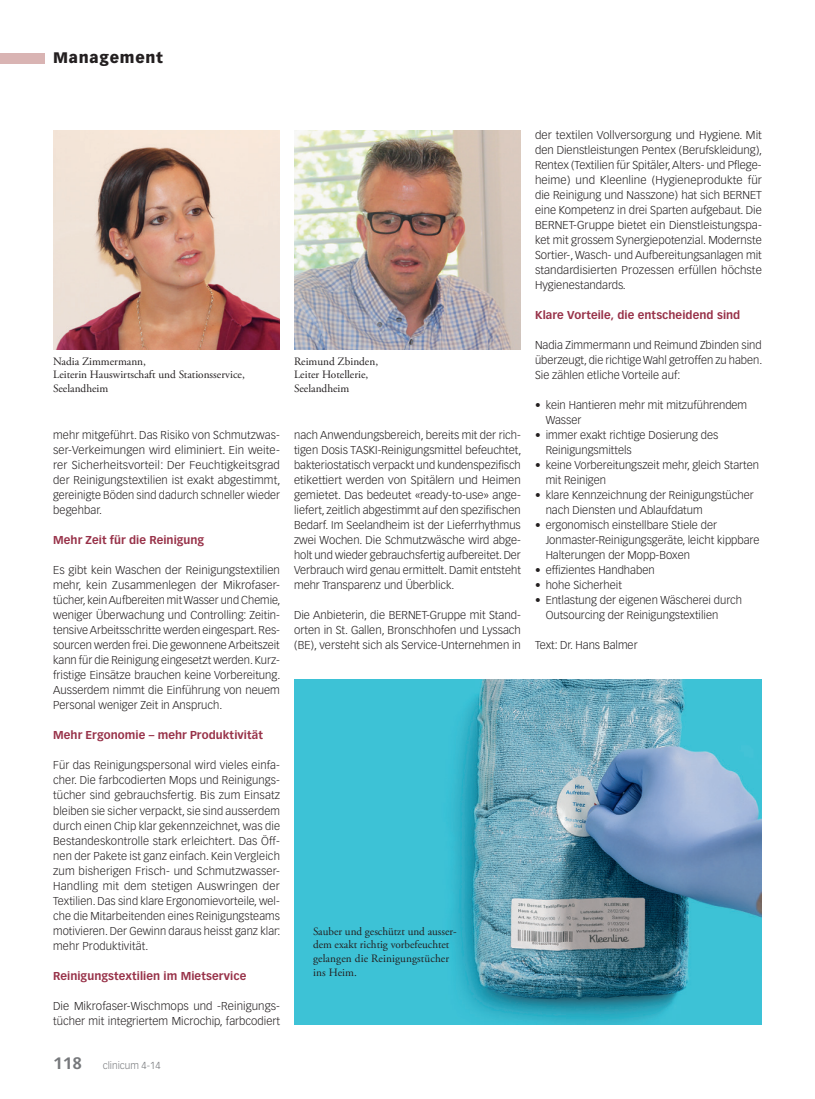
<style>
.page{position:relative;width:815px;height:1099px;background:#fff}
.page>*{position:absolute;margin:0;border:0;box-sizing:border-box;transform-origin:0 0}
.t1{font:900 15px "Vectora LT Std";letter-spacing:.05em;color:#231f20}
.t2{font:300 11.25px/15px "Vectora LT Std";color:#231f20}
.t3{font:11.25px/13.5px "Adobe Garamond Pro";color:#231f20}
.t4{font:700 11.25px "Vectora LT Std";letter-spacing:.005em;color:#983249}
.t5{font:300 10px "Vectora LH";color:#76787b}
.s1{font-weight:700;font-size:16.25px}
</style>
<div class="page">
<div style="left:0;top:53px;width:45px;height:10px;background:#d9b4b3"></div>
<img style="left:53px;top:130px;width:227px;height:219px">
<img style="left:294px;top:130px;width:227px;height:219px">
<img style="left:294px;top:679px;width:468px;height:345px">
<h1 class="t1" style="left:53px;top:49px;width:111px">Management</h1>
<p class="t3" style="left:53px;top:355px;width:193px">Nadia Zimmermann,<br>Leiterin Hauswirtschaft und Stationsservice,<br>Seelandheim</p>
<p class="t3" style="left:294px;top:355px;width:86px">Reimund Zbinden,<br>Leiter Hotellerie,<br>Seelandheim</p>
<p class="t2" style="left:53px;top:428px;width:229px;text-align:justify">mehr mitgeführt. Das Risiko von Schmutzwas&shy;ser-Verkeimungen wird eliminiert. Ein weite&shy;rer Sicherheitsvorteil: Der Feuchtigkeitsgrad der Reinigungstextilien ist exakt abgestimmt, gereinigte Böden sind dadurch schneller wieder begehbar.</p>
<p class="t4" style="left:53px;top:533px;width:153px">Mehr Zeit für die Reinigung</p>
<p class="t2" style="left:53px;top:563px;width:229px">Es gibt kein Waschen der Reinigungstextilien mehr, kein Zusammenlegen der Mikrofaser&shy;tücher, kein Aufbereiten mit Wasser und Chemie, weniger Überwachung und Controlling: Zeitin&shy;tensive Arbeitsschritte werden eingespart. Res&shy;sourcen werden frei. Die gewonnene Arbeitszeit kann für die Reinigung eingesetzt werden. Kurz&shy;fristige Einsätze brauchen keine Vorbereitung.<br>Ausserdem nimmt die Einführung von neuem Personal weniger Zeit in Anspruch.</p>
<p class="t4" style="left:53px;top:728px;width:211px">Mehr Ergonomie – mehr Produktivität</p>
<p class="t2" style="left:53px;top:758px;width:229px;text-align:justify">Für das Reinigungspersonal wird vieles einfa&shy;cher. Die farbcodierten Mops und Reinigungs&shy;tücher sind gebrauchsfertig. Bis zum Einsatz bleiben sie sicher verpackt, sie sind ausserdem durch einen Chip klar gekennzeichnet, was die Bestandeskontrolle stark erleichtert. Das Öff&shy;nen der Pakete ist ganz einfach. Kein Vergleich zum bisherigen Frisch- und Schmutzwasser-Handling mit dem stetigen Auswringen der Textilien. Das sind klare Ergonomievorteile, wel&shy;che die Mitarbeitenden eines Reinigungsteams motivieren. Der Gewinn daraus heisst ganz klar: mehr Produktivität.</p>
<p class="t4" style="left:53px;top:968px;width:195px">Reinigungstextilien im Mietservice</p>
<p class="t2" style="left:53px;top:998px;width:228px">Die Mikrofaser-Wischmops und -Reinigungs&shy;tücher mit integriertem Microchip, farbcodiert</p>
<p class="t5" style="left:53px;top:1059px;width:109px"><span class="s1">118</span> clinicum 4-14</p>
<p class="t2" style="left:294px;top:428px;width:229px;text-align:justify">nach Anwendungsbereich, bereits mit der rich&shy;tigen Dosis TASKI-Reinigungsmittel befeuchtet, bakteriostatisch verpackt und kundenspezifisch etikettiert werden von Spitälern und Heimen gemietet. Das bedeutet «ready-to-use» ange&shy;liefert, zeitlich abgestimmt auf den spezifischen Bedarf. Im Seelandheim ist der Lieferrhythmus zwei Wochen. Die Schmutzwäsche wird abge&shy;holt und wieder gebrauchsfertig aufbereitet. Der Verbrauch wird genau ermittelt. Damit entsteht mehr Transparenz und Überblick.</p>
<p class="t2" style="left:294px;top:608px;width:228px;text-align:justify">Die Anbieterin, die BERNET-Gruppe mit Stand&shy;orten in St. Gallen, Bronschhofen und Lyssach (BE), versteht sich als Service-Unternehmen in</p>
<p class="t3" style="left:313px;top:925px;width:145px">Sauber und geschützt und ausser&shy;dem exakt richtig vorbefeuchtet gelangen die Reinigungstücher ins Heim.</p>
<p class="t2" style="left:535px;top:128px;width:229px">der textilen Vollversorgung und Hygiene. Mit den Dienstleistungen Pentex (Berufskleidung), Rentex (Textilien für Spitäler, Alters- und Pflege&shy;heime) und Kleenline (Hygieneprodukte für die Reinigung und Nasszone) hat sich BERNET eine Kompetenz in drei Sparten aufgebaut. Die BERNET-Gruppe bietet ein Dienstleistungspa&shy;ket mit grossem Synergiepotenzial. Modernste Sortier-, Wasch- und Aufbereitungsanlagen mit standardisierten Prozessen erfüllen höchste Hygienestandards.</p>
<p class="t4" style="left:535px;top:308px;width:207px">Klare Vorteile, die entscheidend sind</p>
<p class="t2" style="left:535px;top:338px;width:229px;text-align:justify">Nadia Zimmermann und Reimund Zbinden sind überzeugt, die richtige Wahl getroffen zu haben.<br>Sie zählen etliche Vorteile auf:</p>
<p class="t2" style="left:546px;top:398px;width:203px;text-indent:-11px">• kein Hantieren mehr mit mitzuführendem<br>Wasser</p>
<p class="t2" style="left:546px;top:428px;width:174px;text-indent:-11px">• immer exakt richtige Dosierung des<br>Reinigungsmittels</p>
<p class="t2" style="left:546px;top:458px;width:215px;text-indent:-11px">• keine Vorbereitungszeit mehr, gleich Starten mit Reinigen</p>
<p class="t2" style="left:546px;top:488px;width:210px;text-indent:-11px">• klare Kennzeichnung der Reinigungstücher nach Diensten und Ablaufdatum</p>
<p class="t2" style="left:546px;top:518px;width:215px;text-indent:-11px">• ergonomisch einstellbare Stiele der<br>Jonmaster-Reinigungsgeräte, leicht kippbare<br>Halterungen der Mopp-Boxen</p>
<p class="t2" style="left:535px;top:563px;width:121px">• effizientes Handhaben</p>
<p class="t2" style="left:535px;top:578px;width:88px">• hohe Sicherheit</p>
<p class="t2" style="left:546px;top:593px;width:198px;text-indent:-11px">• Entlastung der eigenen Wäscherei durch<br>Outsourcing der Reinigungstextilien</p>
<p class="t2" style="left:535px;top:638px;width:104px">Text: Dr. Hans Balmer</p>
</div>
